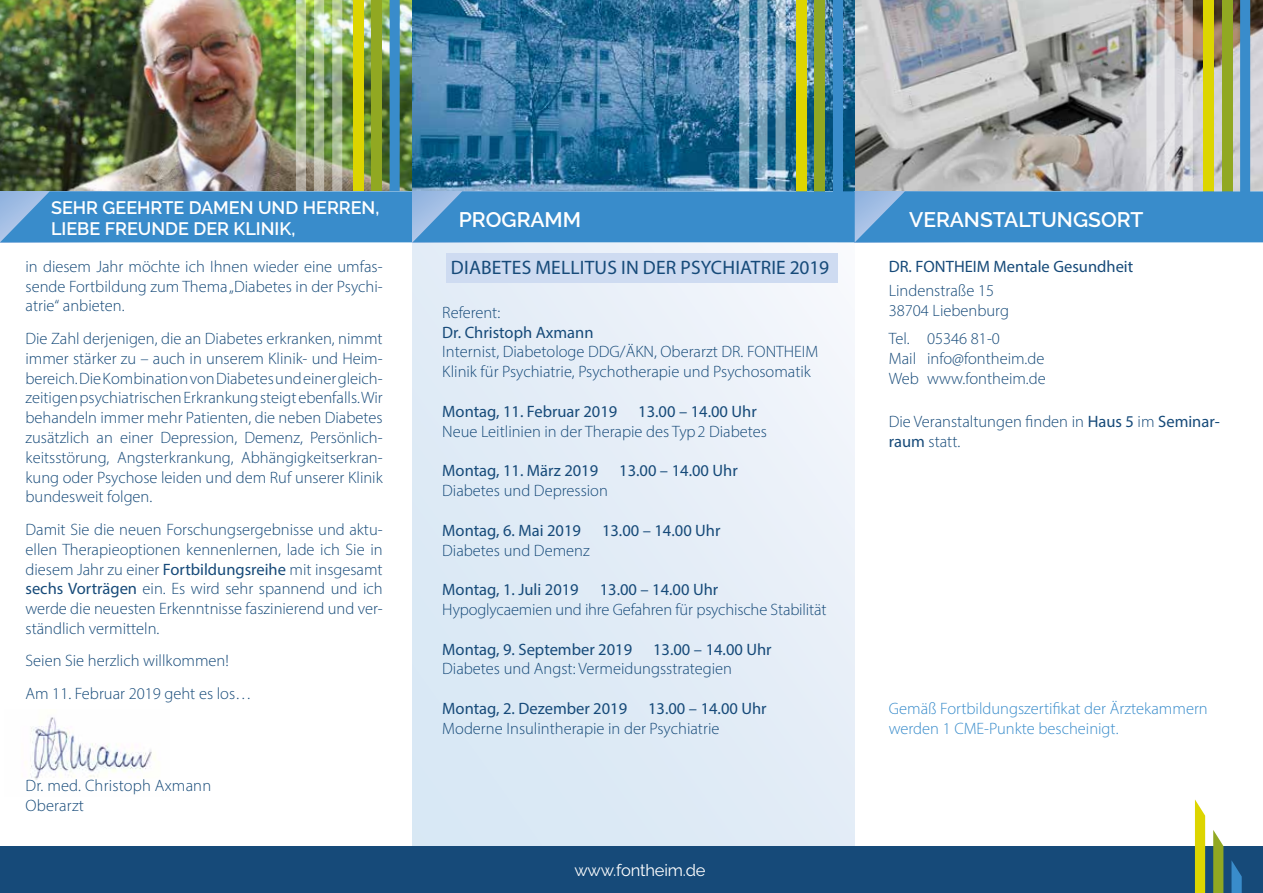
<style>
.page{position:relative;width:1263px;height:893px;background:#fff}
.page>*{position:absolute;margin:0;border:0;box-sizing:border-box;transform-origin:0 0}
.t1{font:600 21px "Raleway";color:#fff}
.t2{font:19.5px "Myriad Pro";letter-spacing:.01em;color:#164a79}
.t3{font:600 18px/21.6px "Raleway";color:#fff}
.t4{font:300 16.5px/19.8px "Myriad Pro";color:#164a79}
.t5{font:16.5px "Myriad Pro";color:#164a79}
.t6{font:300 16.5px/19.8px "Myriad Pro";color:#398ccb}
.t7{font:16.5px "Raleway";letter-spacing:-.01em;color:#fff}
.s1{font-weight:400}
</style>
<div class="page">
<img style="left:30px;top:717px;width:126px;height:63px">
<div style="left:412px;top:235px;width:443px;height:658px;background:linear-gradient(to right,#dbe9f5,#ecf1f9)"></div>
<img style="left:0;top:0;width:1263px;height:242px">
<div style="left:0;top:846px;width:1263px;height:47px;background:#164a79"></div>
<svg style="left:1195px;top:799px;width:10px;height:94px"></svg>
<svg style="left:1213px;top:830px;width:10px;height:63px"></svg>
<svg style="left:1231px;top:860px;width:11px;height:33px"></svg>
<div style="left:446px;top:253px;width:392px;height:30px;background:#cedbf1"></div>
<p class="t3" style="left:51px;top:196px;width:330px">SEHR GEEHRTE DAMEN UND HERREN,<br>LIEBE FREUNDE DER KLINIK,</p>
<p class="t1" style="left:459px;top:207px;width:124px">PROGRAMM</p>
<p class="t1" style="left:909px;top:207px;width:236px">VERANSTALTUNGSORT</p>
<p class="t4" style="left:26px;top:256px;width:359px;text-align:justify">in diesem Jahr möchte ich Ihnen wieder eine umfas&shy;sende Fortbildung zum Thema „Diabetes in der Psychi&shy;atrie“ anbieten.</p>
<p class="t4" style="left:26px;top:328px;width:359px;text-align:justify">Die Zahl derjenigen, die an Diabetes erkranken, nimmt immer stärker zu – auch in unserem Klinik- und Heim&shy;bereich. Die Kombination von Diabetes und einer gleich&shy;zeitigen psychiatrischen Erkrankung steigt ebenfalls. Wir behandeln immer mehr Patienten, die neben Diabetes zusätzlich an einer Depression, Demenz, Persönlich&shy;keitsstörung, Angsterkrankung, Abhängigkeitserkran&shy;kung oder Psychose leiden und dem Ruf unserer Klinik bundesweit folgen.</p>
<p class="t4" style="left:26px;top:519px;width:359px;text-align:justify">Damit Sie die neuen Forschungsergebnisse und aktu&shy;ellen Therapieoptionen kennenlernen, lade ich Sie in diesem Jahr zu einer <span class="s1">Fortbildungsreihe</span> mit insgesamt <span class="s1">sechs Vorträgen</span> ein. Es wird sehr spannend und ich werde die neuesten Erkenntnisse faszinierend und ver&shy;ständlich vermitteln.</p>
<p class="t4" style="left:26px;top:644px;width:228px;line-height:32.5px">Seien Sie herzlich willkommen!<br>Am 11. Februar 2019 geht es los…</p>
<p class="t4" style="left:26px;top:775px;width:187px">Dr. med. Christoph Axmann<br>Oberarzt</p>
<p class="t2" style="left:451px;top:255px;width:380px">DIABETES MELLITUS IN DER PSYCHIATRIE 2019</p>
<p class="t4" style="left:442px;top:302px;width:59px">Referent:</p>
<p class="t5" style="left:442px;top:322px;width:153px">Dr. Christoph Axmann</p>
<p class="t4" style="left:442px;top:342px;width:377px">Internist, Diabetologe DDG/ÄKN, Oberarzt DR. FONTHEIM<br>Klinik für Psychiatrie, Psychotherapie und Psychosomatik</p>
<p class="t5" style="left:442px;top:401px;width:177px">Montag, 11. Februar 2019</p>
<p class="t5" style="left:638px;top:401px;width:120px">13.00 – 14.00 Uhr</p>
<p class="t4" style="left:442px;top:421px;width:326px">Neue Leitlinien in der Therapie des Typ2 Diabetes</p>
<p class="t5" style="left:442px;top:461px;width:157px">Montag, 11. März 2019</p>
<p class="t5" style="left:619px;top:461px;width:120px">13.00 – 14.00 Uhr</p>
<p class="t4" style="left:442px;top:480px;width:167px">Diabetes und Depression</p>
<p class="t5" style="left:442px;top:520px;width:140px">Montag, 6. Mai 2019</p>
<p class="t5" style="left:602px;top:520px;width:120px">13.00 – 14.00 Uhr</p>
<p class="t4" style="left:442px;top:540px;width:149px">Diabetes und Demenz</p>
<p class="t5" style="left:442px;top:579px;width:138px">Montag, 1. Juli 2019</p>
<p class="t5" style="left:600px;top:579px;width:120px">13.00 – 14.00 Uhr</p>
<p class="t4" style="left:442px;top:599px;width:386px">Hypoglycaemien und ihre Gefahren für psychische Stabilität</p>
<p class="t5" style="left:442px;top:639px;width:191px">Montag, 9. September 2019</p>
<p class="t5" style="left:653px;top:639px;width:120px">13.00 – 14.00 Uhr</p>
<p class="t4" style="left:442px;top:659px;width:291px">Diabetes und Angst: Vermeidungsstrategien</p>
<p class="t5" style="left:442px;top:698px;width:186px">Montag, 2. Dezember 2019</p>
<p class="t5" style="left:648px;top:698px;width:120px">13.00 – 14.00 Uhr</p>
<p class="t4" style="left:442px;top:718px;width:279px">Moderne Insulintherapie in der Psychiatrie</p>
<p class="t7" style="left:574px;top:861px;width:133px">www.fontheim.de</p>
<p class="t5" style="left:889px;top:256px;width:246px">DR. FONTHEIM Mentale Gesundheit</p>
<p class="t4" style="left:889px;top:280px;width:122px">Lindenstraße 15<br>38704 Liebenburg</p>
<p class="t4" style="left:889px;top:328px;width:159px">Tel. 05346 81-0<br>Mail info@fontheim.de<br>Web www.fontheim.de</p>
<p class="t4" style="left:889px;top:412px;width:332px">Die Veranstaltungen finden in <span class="s1">Haus 5</span> im <span class="s1">Seminar&shy;raum</span> statt.</p>
<p class="t6" style="left:889px;top:698px;width:321px">Gemäß Fortbildungszertifikat der Ärztekammern werden 1 CME-Punkte bescheinigt.</p>
</div>
